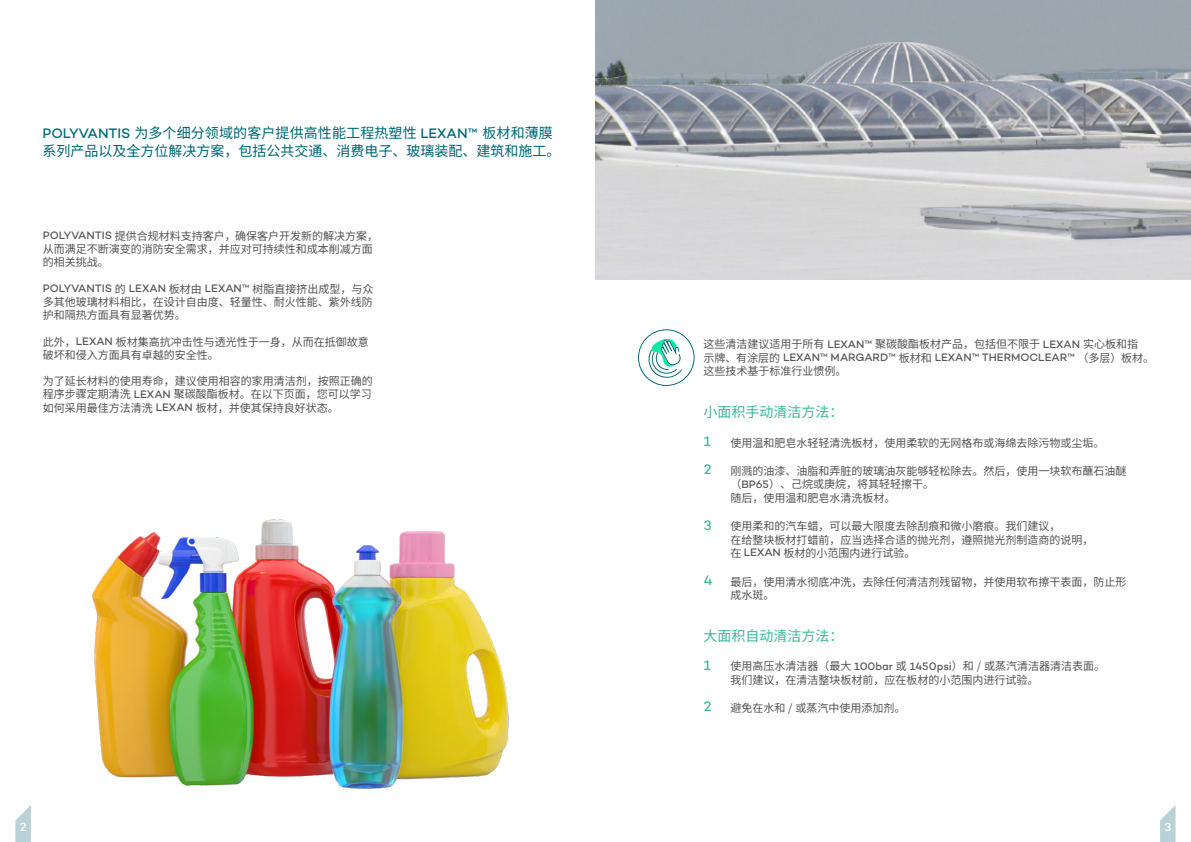
<style>
.page{position:relative;width:1191px;height:842px;background:#fff}
.page>*{position:absolute;margin:0;border:0;box-sizing:border-box;transform-origin:0 0}
.t1{font:100 14px/18px "Noto Sans SC";color:#006a79}
.t2{font:100 14px "Noto Sans SC";color:#41b79b}
.t3{font:500 14px "Campton";color:#41b79b}
.t4{font:500 12px "Campton";color:#fff}
.t5{font:100 11px/13.2px "Noto Sans SC";color:#595757}
.t6{font:500 11px "Campton";color:#595757}
.s1{font-family:"Campton";font-weight:500}
.s2{font-family:"Noto Sans SC";font-weight:100}
</style>
<div class="page">
<svg style="left:15px;top:805px;width:16px;height:37px"></svg>
<svg style="left:1160px;top:806px;width:15px;height:36px"></svg>
<img style="left:92px;top:519px;width:417px;height:270px">
<img style="left:595px;top:0;width:596px;height:279px">
<svg style="left:638px;top:329px;width:56px;height:57px"></svg>
<p class="t1" style="left:43px;top:125px;width:519px"><span class="s1">POLYVANTIS</span> 为多个细分领域的客户提供高性能工程热塑性 <span class="s1">LEXAN™</span> 板材和薄膜系列产品以及全方位解决方案，包括公共交通、消费电子、玻璃装配、建筑和施工。</p>
<p class="t5" style="left:43px;top:229px;width:337px"><span class="s1">POLYVANTIS</span> 提供合规材料支持客户，确保客户开发新的解决方案，从而满足不断演变的消防安全需求，并应对可持续性和成本削减方面的相关挑战。</p>
<p class="t6" style="left:43px;top:282px;width:332px">POLYVANTIS <span class="s2">的</span> LEXAN <span class="s2">板材由</span> LEXAN™ <span class="s2">树脂直接挤出成型，与众</span></p>
<p class="t5" style="left:43px;top:295px;width:331px">多其他玻璃材料相比，在设计自由度、轻量性、耐火性能、紫外线防护和隔热方面具有显著优势。</p>
<p class="t5" style="left:43px;top:335px;width:328px">此外，<span class="s1">LEXAN</span> 板材集高抗冲击性与透光性于一身，从而在抵御故意破坏和侵入方面具有卓越的安全性。</p>
<p class="t5" style="left:43px;top:375px;width:331px;text-align:justify">为了延长材料的使用寿命，建议使用相容的家用清洁剂，按照正确的程序步骤定期清洗 <span class="s1">LEXAN</span> 聚碳酸酯板材。在以下页面，您可以学习如何采用最佳方法清洗 <span class="s1">LEXAN</span> 板材，并使其保持良好状态。</p>
<p class="t5" style="left:703px;top:338px;width:436px">这些清洁建议适用于所有 <span class="s1">LEXAN™</span> 聚碳酸酯板材产品，包括但不限于 <span class="s1">LEXAN</span> 实心板和指</p>
<p class="t6" style="left:703px;top:350px;width:452px"><span class="s2">示牌、有涂层的</span> LEXAN™ MARGARD™ <span class="s2">板材和</span> LEXAN™ THERMOCLEAR™ <span class="s2">（多层）板材。</span></p>
<p class="t5" style="left:703px;top:364px;width:144px">这些技术基于标准行业惯例。</p>
<p class="t2" style="left:703px;top:404px;width:141px">小面积手动清洁方法：</p>
<p class="t3" style="left:703px;top:432px;width:9px">1</p>
<p class="t5" style="left:730px;top:436px;width:375px">使用温和肥皂水轻轻清洗板材，使用柔软的无网格布或海绵去除污物或尘垢。</p>
<p class="t5" style="left:730px;top:465px;width:397px">刚溅的油漆、油脂和弄脏的玻璃油灰能够轻松除去。然后，使用一块软布蘸石油醚（<span class="s1">BP65</span>）、己烷或庚烷，将其轻轻擦干。<br>随后，使用温和肥皂水清洗板材。</p>
<p class="t3" style="left:703px;top:461px;width:9px">2</p>
<p class="t3" style="left:703px;top:516px;width:10px">3</p>
<p class="t3" style="left:703px;top:571px;width:10px">4</p>
<p class="t5" style="left:730px;top:520px;width:364px">使用柔和的汽车蜡，可以最大限度去除刮痕和微小磨痕。我们建议，<br>在给整块板材打蜡前，应当选择合适的抛光剂，遵照抛光剂制造商的说明，在 <span class="s1">LEXAN</span> 板材的小范围内进行试验。</p>
<p class="t5" style="left:730px;top:575px;width:397px">最后，使用清水彻底冲洗，去除任何清洁剂残留物，并使用软布擦干表面，防止形成水斑。</p>
<p class="t2" style="left:703px;top:628px;width:141px">大面积自动清洁方法：</p>
<p class="t5" style="left:730px;top:660px;width:376px">使用高压水清洁器（最大 <span class="s1">100bar</span> 或 <span class="s1">1450psi</span>）和 / 或蒸汽清洁器清洁表面。我们建议，在清洁整块板材前，应在板材的小范围内进行试验。</p>
<p class="t3" style="left:703px;top:656px;width:9px">1</p>
<p class="t3" style="left:703px;top:698px;width:9px">2</p>
<p class="t5" style="left:730px;top:702px;width:177px">避免在水和 / 或蒸汽中使用添加剂。</p>
<p class="t4" style="left:20px;top:819px;width:8px">2</p>
<p class="t4" style="left:1164px;top:819px;width:8px">3</p>
</div>
